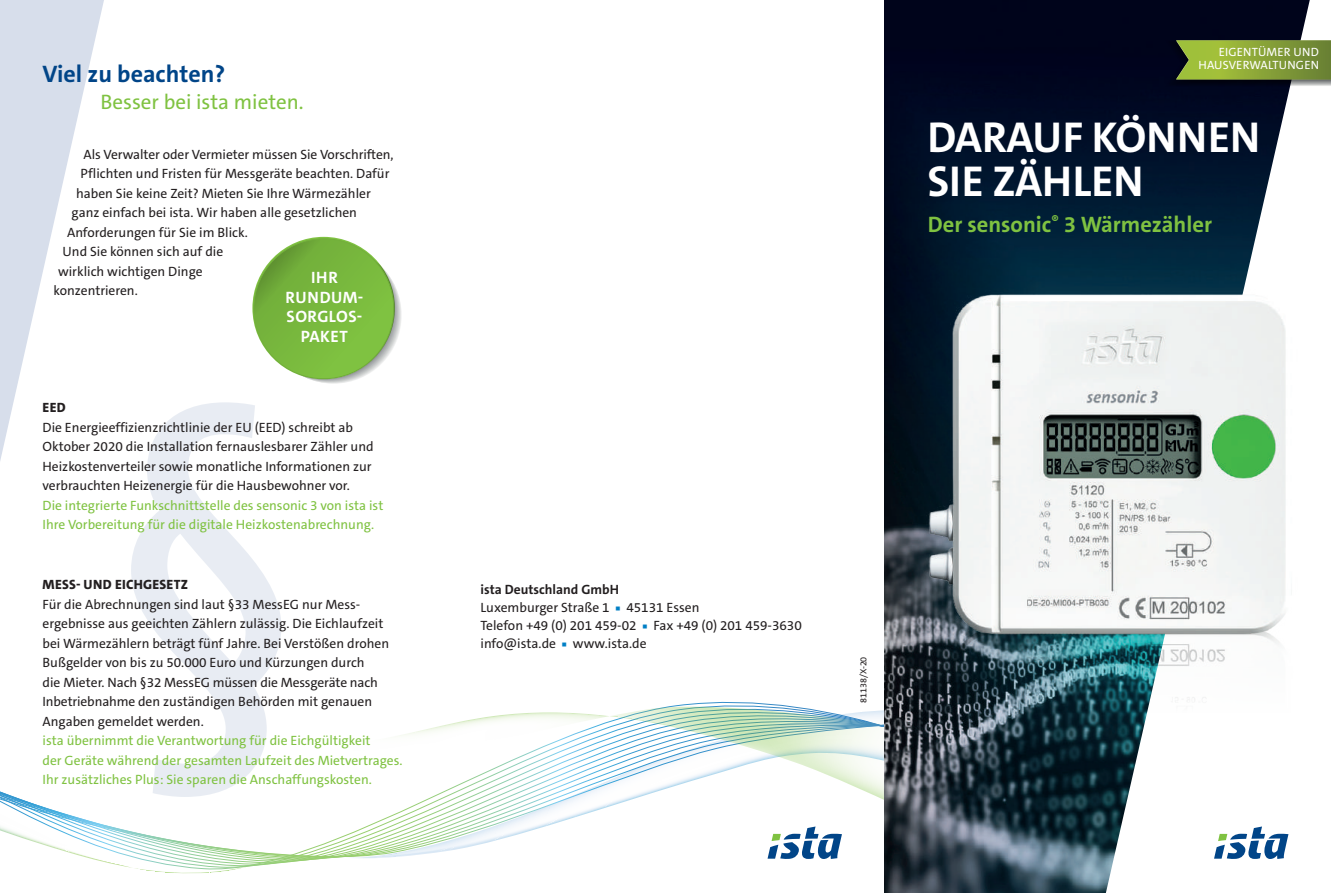
<style>
.page{position:relative;width:1331px;height:893px;background:#fff}
.page>*{position:absolute;margin:0;border:0;box-sizing:border-box;transform-origin:0 0}
.t1{font:700 43.5px/43.5px "The Sans E5";color:#fff}
.t2{font:700 24px "The Sans E5";color:#014588}
.t3{font:700 22.5px "The Sans E5";color:#7fc241}
.t4{font:21px "The Sans E5";color:#7fc241}
.t5{font:700 16.5px/19.5px "The Sans E5";letter-spacing:.03em;color:#fff;text-align:center}
.t6{font:13.5px/19.5px "The Sans E5";color:#231f20}
.t7{font:13.5px/19.5px "The Sans E5";color:#7fc241}
.t8{font:800 13.5px "The Sans E5";letter-spacing:.02em;color:#231f20}
.t9{font:12px/13.5px "The Sans E5";letter-spacing:.02em;color:#fff;text-align:right}
.t10{font:9px "The Sans E5";color:#231f20}
.s1{font-weight:700}
.s2{color:#007fc5}
</style>
<div class="page">
<svg style="left:0;top:701px;width:797px;height:168px"></svg>
<svg style="left:49px;top:707px;width:835px;height:149px"></svg>
<svg style="left:767px;top:826px;width:75px;height:33px"></svg>
<img style="left:884px;top:0;width:187px;height:893px">
<svg style="left:1071px;top:0;width:239px;height:893px"></svg>
<svg style="left:1214px;top:826px;width:74px;height:33px"></svg>
<img style="left:853px;top:716px;width:457px;height:69px">
<svg style="left:1165px;top:40px;width:166px;height:47px;background:#6f8436"></svg>
<img style="left:853px;top:273px;width:457px;height:443px">
<div style="left:0;top:0;width:438px;height:707px;background:#fff"></div>
<svg style="left:0;top:0;width:104px;height:461px"></svg>
<svg style="left:131px;top:402px;width:150px;height:395px"></svg>
<svg style="left:252px;top:237px;width:143px;height:142px;background:#78b73e"></svg>
<h2 class="t2" style="left:43px;top:58px;width:184px">Viel zu beachten?</h2>
<h3 class="t4" style="left:100px;top:89px;width:205px">Besser bei ista mieten.</h3>
<p class="t6" style="left:84px;top:145px;width:312px">Als Verwalter oder Vermieter müssen Sie Vorschriften,</p>
<p class="t6" style="left:81px;top:164px;width:310px">Pflichten und Fristen für Messgeräte beachten. Dafür</p>
<p class="t6" style="left:76px;top:184px;width:296px">haben Sie keine Zeit? Mieten Sie Ihre Wärmezähler</p>
<p class="t6" style="left:72px;top:203px;width:287px">ganz einfach bei ista. Wir haben alle gesetzlichen</p>
<p class="t6" style="left:67px;top:223px;width:182px">Anforderungen für Sie im Blick.</p>
<p class="t6" style="left:63px;top:242px;width:162px">Und Sie können sich auf die</p>
<p class="t6" style="left:58px;top:262px;width:146px">wirklich wichtigen Dinge</p>
<p class="t6" style="left:54px;top:281px;width:86px">konzentrieren.</p>
<p class="t5" style="left:286px;top:268px;width:79px">IHR<br>RUNDUM-<br>SORGLOS-<br>PAKET</p>
<p class="t8" style="left:43px;top:399px;width:25px">EED</p>
<p class="t6" style="left:43px;top:418px;width:333px">Die Energieeffizienzrichtlinie der EU (EED) schreibt ab Oktober 2020 die Installation fernauslesbarer Zähler und Heizkostenverteiler sowie monatliche Informationen zur verbrauchten Heizenergie für die Hausbewohner vor.</p>
<p class="t7" style="left:43px;top:496px;width:342px">Die integrierte Funkschnittstelle des sensonic 3 von ista ist<br>Ihre Vorbereitung für die digitale Heizkostenabrechnung.</p>
<p class="t8" style="left:43px;top:576px;width:147px">MESS- UND EICHGESETZ</p>
<p class="t6" style="left:43px;top:595px;width:348px">Für die Abrechnungen sind laut §33 MessEG nur Mess&shy;ergebnisse aus geeichten Zählern zulässig. Die Eichlaufzeit bei Wärmezählern beträgt fünf Jahre. Bei Verstößen drohen Bußgelder von bis zu 50.000 Euro und Kürzungen durch<br>die Mieter. Nach §32 MessEG müssen die Messgeräte nach Inbetriebnahme den zuständigen Behörden mit genauen Angaben gemeldet werden.</p>
<p class="t7" style="left:43px;top:731px;width:361px">ista übernimmt die Verantwortung für die Eichgültigkeit<br>der Geräte während der gesamten Laufzeit des Mietvertrages.<br>Ihr zusätzliches Plus: Sie sparen die Anschaffungskosten.</p>
<p class="t9" style="left:1198px;top:45px;width:122px">EIGENTÜMER UND<br>HAUSVERWALTUNGEN</p>
<h1 class="t1" style="left:927px;top:116px;width:334px">DARAUF KÖNNEN<br>SIE ZÄHLEN</h1>
<h3 class="t3" style="left:928px;top:210px;width:286px">Der sensonic<sup>®</sup> 3 Wärmezähler</h3>
<p class="t6" style="left:480px;top:581px;width:323px;line-height:18px"><span class="s1">ista Deutschland GmbH<br></span>Luxemburger Straße 1 <span class="s2">■</span> 45131 Essen<br>Telefon +49 (0) 201 459-02 <span class="s2">■</span> Fax +49 (0) 201 459-3630 info@ista.de <span class="s2">■</span> www.ista.de</p>
<p class="t10" style="left:858px;top:703px;width:48px;rotate:-90deg">81138/X-20</p>
</div>
